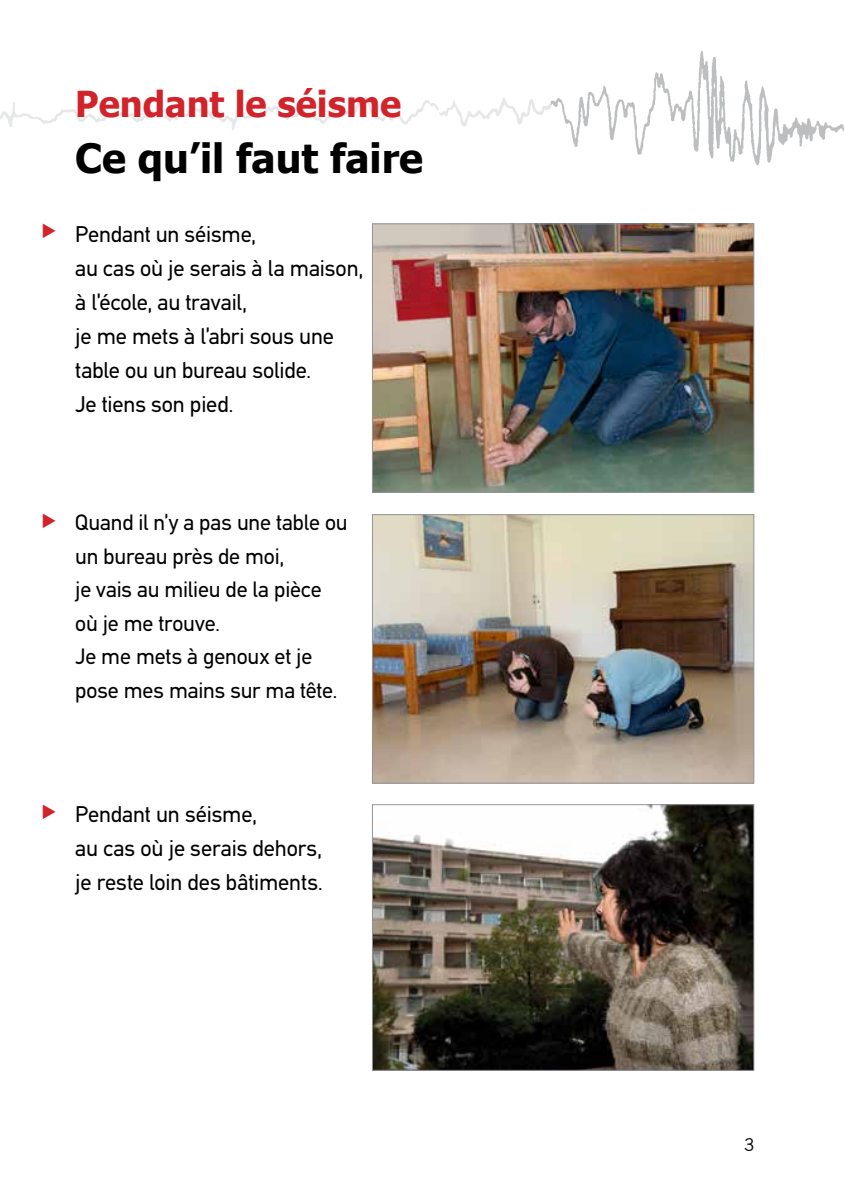
<style>
.page{position:relative;width:844px;height:1191px;background:#fff}
.page>*{position:absolute;margin:0;border:0;box-sizing:border-box;transform-origin:0 0}
.t1{font:700 40.25px "Tahoma";color:#000}
.t2{font:700 35.7px "Tahoma";color:#d2232a}
.t3{font:22.75px/34.1px "PF Din Text";letter-spacing:-.005em;color:#000}
.t4{font:22.4px/33.4px "PF Din Text";letter-spacing:-.01em;color:#000}
.t5{font:17.5px "News Gothic BT";color:#000}
</style>
<div class="page">
<img style="left:0;top:97px;width:551px;height:33px">
<img style="left:374px;top:225px;width:378px;height:266px">
<div style="left:372px;top:223px;width:382px;height:270px;border:1px solid #939598"></div>
<img style="left:374px;top:516px;width:378px;height:265px">
<div style="left:372px;top:514px;width:382px;height:269px;border:1px solid #939598"></div>
<img style="left:374px;top:806px;width:378px;height:262px">
<div style="left:372px;top:804px;width:382px;height:266px;border:1px solid #939598"></div>
<h2 class="t2" style="left:75px;top:79px;width:327px">Pendant le séisme</h2>
<h1 class="t1" style="left:75px;top:130px;width:349px">Ce qu’il faut faire</h1>
<p class="t3" style="left:75px;top:217px;width:290px">Pendant un séisme,<br>au cas où je serais à la maison, à l’école, au travail,<br>je me mets à l’abri sous une table ou un bureau solide.<br>Je tiens son pied.</p>
<p class="t4" style="left:75px;top:506px;width:274px">Quand il n’y a pas une table ou un bureau près de moi,<br>je vais au milieu de la pièce où je me trouve.<br>Je me mets à genoux et je pose mes mains sur ma tête.</p>
<p class="t3" style="left:75px;top:797px;width:249px">Pendant un séisme,<br>au cas où je serais dehors, je reste loin des bâtiments.</p>
<p class="t5" style="left:743px;top:1134px;width:12px">3</p>
</div>
